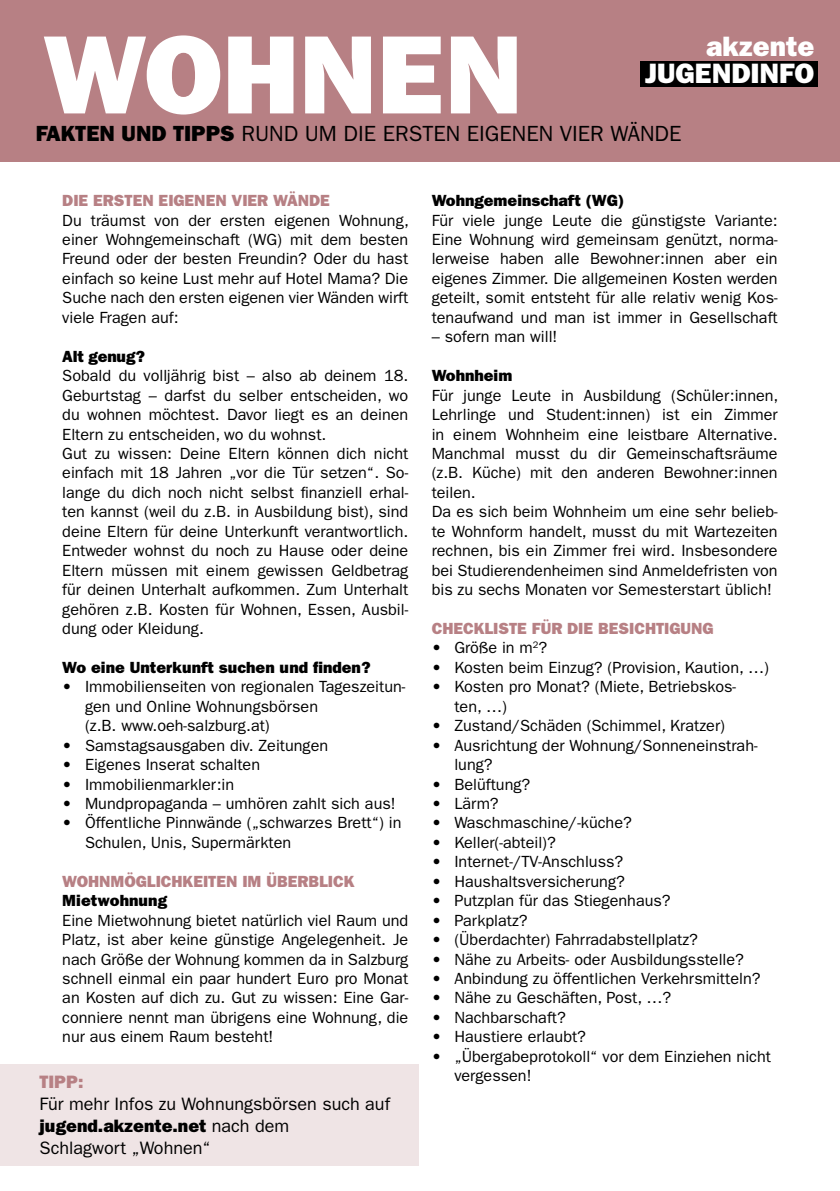
<style>
.page{position:relative;width:840px;height:1191px;background:#fff}
.page>*{position:absolute;margin:0;border:0;box-sizing:border-box;transform-origin:0 0}
.t1{font:112px "ITC Franklin Gothic Std Hvy";color:#fff}
.t2{font:28.2px/27.4px "ITC Franklin Gothic Std Hvy";color:#fff;text-align:right}
.t3{font:22px "ITC Franklin Gothic Std";color:#000}
.t4{font:18px "ITC Franklin Gothic Std";color:#000}
.t5{font:18px "ITC Franklin Gothic Std Hvy";color:#000}
.t6{font:18px "ITC Franklin Gothic Std Hvy";color:#b78084}
.t7{font:16.2px/19.4px "ITC Franklin Gothic Std";color:#000}
.t8{font:16.2px "ITC Franklin Gothic Std Hvy";color:#b78084}
.t9{font:16.2px "ITC Franklin Gothic Std Hvy";color:#000}
.s1{font-family:"ITC Franklin Gothic Std Hvy"}
.s2{font-family:"ITC Franklin Gothic Std"}
</style>
<div class="page">
<div style="left:0;top:0;width:839px;height:161px;background:#b78084"></div>
<div style="left:640px;top:61px;width:177px;height:25px;background:#000"></div>
<div style="left:0;top:1064px;width:418px;height:101px;background:#efe4e5"></div>
<h1 class="t1" style="left:43px;top:9px;width:481px">WOHNEN</h1>
<h2 class="t2" style="left:644px;top:33px;width:171px">akzente<br>JUGENDINFO</h2>
<h3 class="t3" style="left:36px;top:121px;width:646px"><span class="s1">FAKTEN UND TIPPS</span> RUND UM DIE ERSTEN EIGENEN VIER WÄNDE</h3>
<p class="t8" style="left:62px;top:191px;width:269px">DIE ERSTEN EIGENEN VIER WÄNDE</p>
<p class="t7" style="left:62px;top:210px;width:348px;text-align:justify">Du träumst von der ersten eigenen Wohnung, einer Wohngemeinschaft (WG) mit dem besten Freund oder der besten Freundin? Oder du hast einfach so keine Lust mehr auf Hotel Mama? Die Suche nach den ersten eigenen vier Wänden wirft viele Fragen auf:</p>
<p class="t9" style="left:62px;top:347px;width:84px">Alt genug?</p>
<p class="t7" style="left:62px;top:366px;width:347px">Sobald du volljährig bist – also ab deinem 18.<br>Geburtstag – darfst du selber entscheiden, wo du wohnen möchtest. Davor liegt es an deinen Eltern zu entscheiden, wo du wohnst.<br>Gut zu wissen: Deine Eltern können dich nicht einfach mit 18 Jahren „vor die Tür setzen“. So&shy;lange du dich noch nicht selbst finanziell erhal&shy;ten kannst (weil du z.B. in Ausbildung bist), sind deine Eltern für deine Unterkunft verantwortlich.<br>Entweder wohnst du noch zu Hause oder deine Eltern müssen mit einem gewissen Geldbetrag für deinen Unterhalt aufkommen. Zum Unterhalt gehören z.B. Kosten für Wohnen, Essen, Ausbil&shy;dung oder Kleidung.</p>
<p class="t9" style="left:62px;top:658px;width:310px">Wo eine Unterkunft suchen und finden?</p>
<p class="t7" style="left:85px;top:677px;width:322px;text-indent:-23px"><span class="s1">•</span> Immobilienseiten von regionalen Tageszeitun&shy;gen und Online Wohnungsbörsen<br>(z.B. www.oeh-salzburg.at)</p>
<p class="t7" style="left:62px;top:735px;width:267px"><span class="s1">•</span> Samstagsausgaben div. Zeitungen</p>
<p class="t7" style="left:62px;top:755px;width:199px"><span class="s1">•</span> Eigenes Inserat schalten</p>
<p class="t7" style="left:62px;top:774px;width:173px"><span class="s1">•</span> Immobilienmarkler:in</p>
<p class="t7" style="left:62px;top:794px;width:335px"><span class="s1">•</span> Mundpropaganda – umhören zahlt sich aus!</p>
<p class="t7" style="left:85px;top:813px;width:318px;text-indent:-23px"><span class="s1">•</span> Öffentliche Pinnwände („schwarzes Brett“) in<br>Schulen, Unis, Supermärkten</p>
<p class="t8" style="left:62px;top:871px;width:293px">WOHNMÖGLICHKEITEN IM ÜBERBLICK</p>
<p class="t9" style="left:62px;top:891px;width:106px">Mietwohnung</p>
<p class="t7" style="left:62px;top:910px;width:347px;text-align:justify">Eine Mietwohnung bietet natürlich viel Raum und Platz, ist aber keine günstige Angelegenheit. Je nach Größe der Wohnung kommen da in Salzburg schnell einmal ein paar hundert Euro pro Monat an Kosten auf dich zu. Gut zu wissen: Eine Gar&shy;conniere nennt man übrigens eine Wohnung, die nur aus einem Raum besteht!</p>
<p class="t6" style="left:40px;top:1070px;width:45px">TIPP:</p>
<p class="t4" style="left:40px;top:1093px;width:352px">Für mehr Infos zu Wohnungsbörsen such auf</p>
<p class="t5" style="left:40px;top:1114px;width:251px">jugend.akzente.net <span class="s2">nach dem</span></p>
<p class="t4" style="left:40px;top:1137px;width:173px">Schlagwort „Wohnen“</p>
<p class="t9" style="left:431px;top:191px;width:194px">Wohngemeinschaft (WG)</p>
<p class="t7" style="left:431px;top:210px;width:347px;text-align:justify">Für viele junge Leute die günstigste Variante:<br>Eine Wohnung wird gemeinsam genützt, norma&shy;lerweise haben alle Bewohner:innen aber ein eigenes Zimmer. Die allgemeinen Kosten werden geteilt, somit entsteht für alle relativ wenig Kos&shy;tenaufwand und man ist immer in Gesellschaft</p>
<p class="t7" style="left:431px;top:327px;width:127px">– sofern man will!</p>
<p class="t9" style="left:431px;top:366px;width:82px">Wohnheim</p>
<p class="t7" style="left:431px;top:385px;width:348px">Für junge Leute in Ausbildung (Schüler:innen, Lehrlinge und Student:innen) ist ein Zimmer in einem Wohnheim eine leistbare Alternative.<br>Manchmal musst du dir Gemeinschaftsräume (z.B. Küche) mit den anderen Bewohner:innen teilen.<br>Da es sich beim Wohnheim um eine sehr belieb&shy;te Wohnform handelt, musst du mit Wartezeiten rechnen, bis ein Zimmer frei wird. Insbesondere bei Studierendenheimen sind Anmeldefristen von bis zu sechs Monaten vor Semesterstart üblich!</p>
<p class="t8" style="left:431px;top:619px;width:283px">CHECKLISTE FÜR DIE BESICHTIGUNG</p>
<p class="t7" style="left:431px;top:638px;width:117px"><span class="s1">•</span> Größe in m<sup>2</sup>?</p>
<p class="t7" style="left:431px;top:658px;width:339px"><span class="s1">•</span> Kosten beim Einzug? (Provision, Kaution, …)</p>
<p class="t7" style="left:454px;top:677px;width:283px;text-indent:-23px"><span class="s1">•</span> Kosten pro Monat? (Miete, Betriebskos&shy;ten, …)</p>
<p class="t7" style="left:431px;top:716px;width:295px"><span class="s1">•</span> Zustand/Schäden (Schimmel, Kratzer)</p>
<p class="t7" style="left:454px;top:735px;width:304px;text-indent:-23px"><span class="s1">•</span> Ausrichtung der Wohnung/Sonneneinstrah&shy;lung?</p>
<p class="t7" style="left:431px;top:774px;width:100px"><span class="s1">•</span> Belüftung?</p>
<p class="t7" style="left:431px;top:794px;width:68px"><span class="s1">•</span> Lärm?</p>
<p class="t7" style="left:431px;top:813px;width:201px"><span class="s1">•</span> Waschmaschine/-küche?</p>
<p class="t7" style="left:431px;top:833px;width:126px"><span class="s1">•</span> Keller(-abteil)?</p>
<p class="t7" style="left:431px;top:852px;width:193px"><span class="s1">•</span> Internet-/TV-Anschluss?</p>
<p class="t7" style="left:431px;top:871px;width:195px"><span class="s1">•</span> Haushaltsversicherung?</p>
<p class="t7" style="left:431px;top:891px;width:240px"><span class="s1">•</span> Putzplan für das Stiegenhaus?</p>
<p class="t7" style="left:431px;top:910px;width:97px"><span class="s1">•</span> Parkplatz?</p>
<p class="t7" style="left:431px;top:930px;width:267px"><span class="s1">•</span> (Überdachter) Fahrradabstellplatz?</p>
<p class="t7" style="left:431px;top:949px;width:314px"><span class="s1">•</span> Nähe zu Arbeits- oder Ausbildungsstelle?</p>
<p class="t7" style="left:431px;top:969px;width:330px"><span class="s1">•</span> Anbindung zu öffentlichen Verkehrsmitteln?</p>
<p class="t7" style="left:431px;top:988px;width:241px"><span class="s1">•</span> Nähe zu Geschäften, Post, …?</p>
<p class="t7" style="left:431px;top:1007px;width:136px"><span class="s1">•</span> Nachbarschaft?</p>
<p class="t7" style="left:431px;top:1027px;width:156px"><span class="s1">•</span> Haustiere erlaubt?</p>
<p class="t7" style="left:454px;top:1046px;width:318px;text-indent:-23px"><span class="s1">•</span> „Übergabeprotokoll“ vor dem Einziehen nicht vergessen!</p>
</div>
